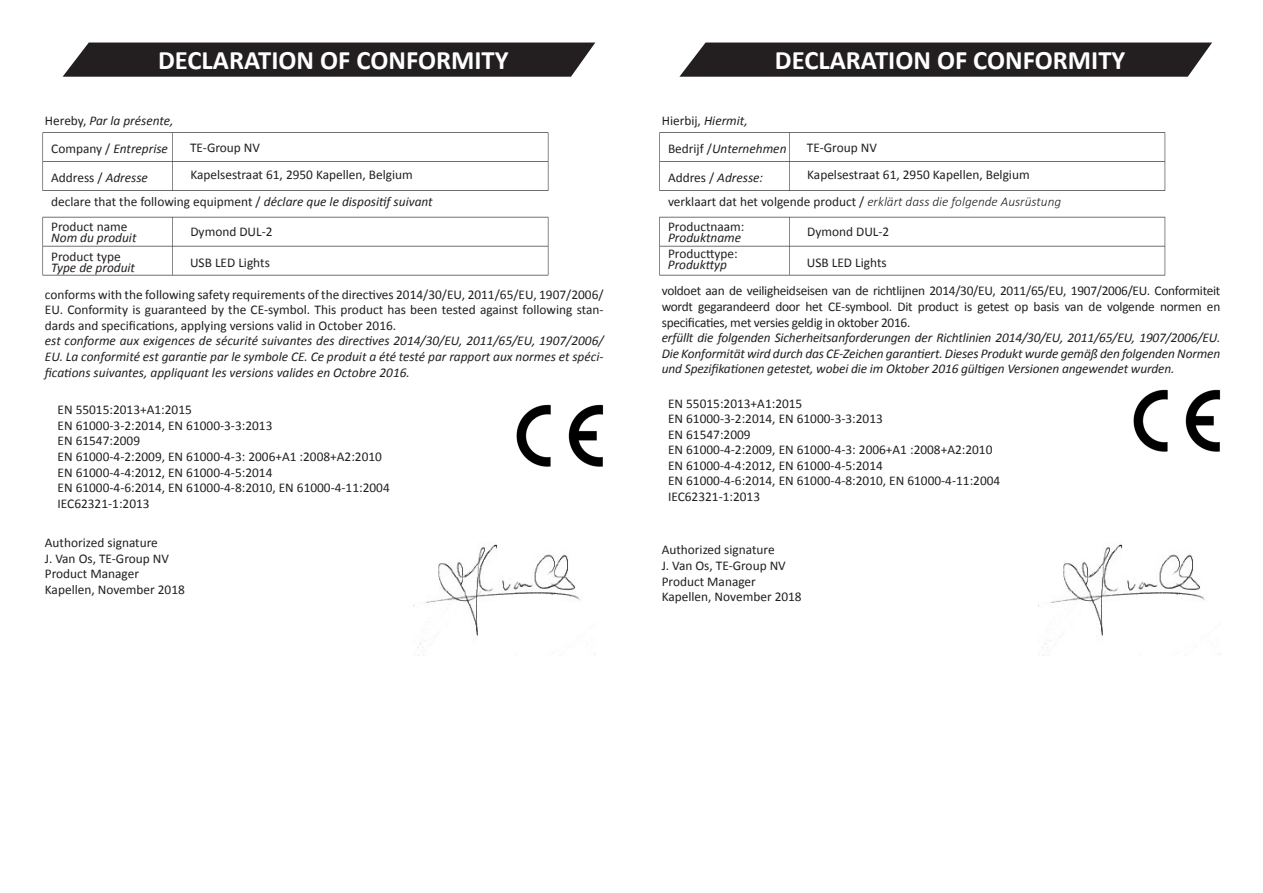
<style>
.page{position:relative;width:1263px;height:893px;background:#fff}
.page>*{position:absolute;margin:0;border:0;box-sizing:border-box;transform-origin:0 0}
.Standaard{font:700 26.7px "Calibri";color:#fff}
.t1{font:13.35px/15.6px "Calibri";color:#231f20;text-align:justify}
.t2{font:italic 13.35px/15.6px "Calibri";color:#231f20;text-align:justify}
.t3{font:italic 300 13.35px "Calibri";color:#231f20}
.s1{font-style:normal}
.s2{font-style:italic}
.s3{font-weight:400;font-style:normal}
</style>
<div class="page">
<svg style="left:63px;top:43px;width:532px;height:34px;background:#2e2b2c"></svg>
<hr style="left:173px;top:275px;width:375px;height:1px;background:#231f20">
<hr style="left:43px;top:275px;width:130px;height:1px;background:#231f20">
<hr style="left:173px;top:246px;width:375px;height:1px;background:#231f20">
<hr style="left:43px;top:246px;width:130px;height:1px;background:#231f20">
<svg style="left:548px;top:217px;width:1px;height:58px"></svg>
<svg style="left:172px;top:218px;width:1px;height:57px"></svg>
<hr style="left:173px;top:217px;width:375px;height:1px;background:#231f20">
<svg style="left:43px;top:218px;width:1px;height:57px"></svg>
<hr style="left:43px;top:217px;width:130px;height:1px;background:#231f20">
<hr style="left:173px;top:190px;width:375px;height:1px;background:#231f20">
<hr style="left:43px;top:190px;width:130px;height:1px;background:#231f20">
<hr style="left:173px;top:161px;width:375px;height:1px;background:#231f20">
<hr style="left:43px;top:161px;width:130px;height:1px;background:#231f20">
<svg style="left:548px;top:133px;width:1px;height:57px"></svg>
<svg style="left:172px;top:133px;width:1px;height:57px"></svg>
<hr style="left:173px;top:132px;width:375px;height:1px;background:#231f20">
<svg style="left:43px;top:133px;width:1px;height:57px"></svg>
<hr style="left:43px;top:132px;width:130px;height:1px;background:#231f20">
<img style="left:517px;top:404px;width:87px;height:62px">
<svg style="left:679px;top:43px;width:533px;height:34px;background:#2f2b2c"></svg>
<hr style="left:789px;top:275px;width:376px;height:1px;background:#231f20">
<hr style="left:659px;top:275px;width:130px;height:1px;background:#231f20">
<hr style="left:789px;top:246px;width:376px;height:1px;background:#231f20">
<hr style="left:659px;top:246px;width:130px;height:1px;background:#231f20">
<svg style="left:1165px;top:217px;width:1px;height:58px"></svg>
<svg style="left:789px;top:218px;width:1px;height:57px"></svg>
<hr style="left:789px;top:217px;width:376px;height:1px;background:#231f20">
<svg style="left:659px;top:218px;width:1px;height:57px"></svg>
<hr style="left:659px;top:217px;width:130px;height:1px;background:#231f20">
<hr style="left:789px;top:190px;width:376px;height:1px;background:#231f20">
<hr style="left:659px;top:190px;width:130px;height:1px;background:#231f20">
<hr style="left:789px;top:161px;width:376px;height:1px;background:#231f20">
<hr style="left:659px;top:161px;width:130px;height:1px;background:#231f20">
<svg style="left:1165px;top:133px;width:1px;height:57px"></svg>
<svg style="left:789px;top:133px;width:1px;height:57px"></svg>
<hr style="left:789px;top:132px;width:376px;height:1px;background:#231f20">
<svg style="left:659px;top:133px;width:1px;height:57px"></svg>
<hr style="left:659px;top:132px;width:130px;height:1px;background:#231f20">
<img style="left:1133px;top:389px;width:87px;height:62px">
<img style="left:413px;top:544px;width:182px;height:112px">
<img style="left:1038px;top:544px;width:182px;height:112px">
<p class="Standaard" style="left:158px;top:43px;width:352px">DECLARATION OF CONFORMITY</p>
<p class="t2" style="left:45px;top:112px;width:130px"><span class="s1">Hereby,</span> Par la présente,</p>
<p class="t2" style="left:51px;top:140px;width:118px"><span class="s1">Company /</span> Entreprise</p>
<p class="t1" style="left:51px;top:169px;width:98px">Address / <span class="s2">Adresse</span></p>
<p class="t1" style="left:51px;top:194px;width:383px">declare that the following equipment / <span class="s2">déclare que le dispositif suivant</span></p>
<p class="t1" style="left:51px;top:218px;width:78px">Product name</p>
<p class="t2" style="left:51px;top:229px;width:87px">Nom du produit</p>
<p class="t1" style="left:51px;top:248px;width:71px">Product type</p>
<p class="t2" style="left:51px;top:259px;width:85px">Type de produit</p>
<p class="t1" style="left:45px;top:286px;width:560px">conforms with the following safety requirements of the directives 2014/30/EU, 2011/65/EU, 1907/2006/ EU. Conformity is guaranteed by the CE-symbol. This product has been tested against following stan&shy;dards and specifications, applying versions valid in October 2016.</p>
<p class="t2" style="left:45px;top:332px;width:560px">est conforme aux exigences de sécurité suivantes des directives 2014/30/EU, 2011/65/EU, 1907/2006/ EU. La conformité est garantie par le symbole CE. Ce produit a été testé par rapport aux normes et spéci&shy;fications suivantes, appliquant les versions valides en Octobre 2016.</p>
<p class="t1" style="left:58px;top:401px;width:334px;text-align:left">EN 55015:2013+A1:2015<br>EN 61000-3-2:2014, EN 61000-3-3:2013<br>EN 61547:2009<br>EN 61000-4-2:2009, EN 61000-4-3: 2006+A1 :2008+A2:2010<br>EN 61000-4-4:2012, EN 61000-4-5:2014<br>EN 61000-4-6:2014, EN 61000-4-8:2010, EN 61000-4-11:2004</p>
<p class="t1" style="left:58px;top:495px;width:94px">IEC62321-1:2013</p>
<p class="t1" style="left:45px;top:534px;width:114px">Authorized signature</p>
<p class="t1" style="left:45px;top:550px;width:126px">J. Van Os, TE-Group NV</p>
<p class="t1" style="left:45px;top:565px;width:96px">Product Manager</p>
<p class="t1" style="left:45px;top:581px;width:141px">Kapellen, November 2018</p>
<p class="t1" style="left:190px;top:139px;width:71px">TE-Group NV</p>
<p class="t1" style="left:190px;top:167px;width:224px">Kapelsestraat 61, 2950 Kapellen, Belgium</p>
<p class="t1" style="left:190px;top:223px;width:84px">Dymond DUL-2</p>
<p class="t1" style="left:190px;top:254px;width:81px">USB LED Lights</p>
<p class="Standaard" style="left:775px;top:43px;width:352px">DECLARATION OF CONFORMITY</p>
<p class="t1" style="left:662px;top:112px;width:87px">Hierbij, <span class="s2">Hiermit,</span></p>
<p class="t2" style="left:668px;top:140px;width:120px"><span class="s1">Bedrijf /</span>Unternehmen</p>
<p class="t2" style="left:668px;top:169px;width:97px"><span class="s1">Addres /</span> Adresse:</p>
<p class="t3" style="left:668px;top:194px;width:395px"><span class="s3">verklaart dat het volgende product /</span> erklärt dass die folgende Ausrüstung</p>
<p class="t1" style="left:668px;top:218px;width:78px">Productnaam:</p>
<p class="t2" style="left:668px;top:229px;width:75px">Produktname</p>
<p class="t1" style="left:668px;top:245px;width:71px">Producttype:</p>
<p class="t2" style="left:668px;top:256px;width:61px">Produkttyp</p>
<p class="t1" style="left:662px;top:282px;width:560px">voldoet aan de veiligheidseisen van de richtlijnen 2014/30/EU, 2011/65/EU, 1907/2006/EU. Conformiteit wordt gegarandeerd door het CE-symbool. Dit product is getest op basis van de volgende normen en specificaties, met versies geldig in oktober 2016.</p>
<p class="t2" style="left:662px;top:329px;width:560px">erfüllt die folgenden Sicherheitsanforderungen der Richtlinien 2014/30/EU, 2011/65/EU, 1907/2006/EU.<br>Die Konformität wird durch das CE-Zeichen garantiert. Dieses Produkt wurde gemäß den folgenden Normen und Spezifikationen getestet, wobei die im Oktober 2016 gültigen Versionen angewendet wurden.</p>
<p class="t1" style="left:668px;top:395px;width:334px;text-align:left">EN 55015:2013+A1:2015<br>EN 61000-3-2:2014, EN 61000-3-3:2013<br>EN 61547:2009<br>EN 61000-4-2:2009, EN 61000-4-3: 2006+A1 :2008+A2:2010<br>EN 61000-4-4:2012, EN 61000-4-5:2014<br>EN 61000-4-6:2014, EN 61000-4-8:2010, EN 61000-4-11:2004</p>
<p class="t1" style="left:668px;top:488px;width:94px">IEC62321-1:2013</p>
<p class="t1" style="left:807px;top:139px;width:71px">TE-Group NV</p>
<p class="t1" style="left:807px;top:167px;width:224px">Kapelsestraat 61, 2950 Kapellen, Belgium</p>
<p class="t1" style="left:807px;top:223px;width:84px">Dymond DUL-2</p>
<p class="t1" style="left:807px;top:254px;width:81px">USB LED Lights</p>
<p class="t1" style="left:662px;top:541px;width:114px">Authorized signature</p>
<p class="t1" style="left:662px;top:557px;width:126px">J. Van Os, TE-Group NV</p>
<p class="t1" style="left:662px;top:573px;width:96px">Product Manager</p>
<p class="t1" style="left:662px;top:588px;width:141px">Kapellen, November 2018</p>
</div>
